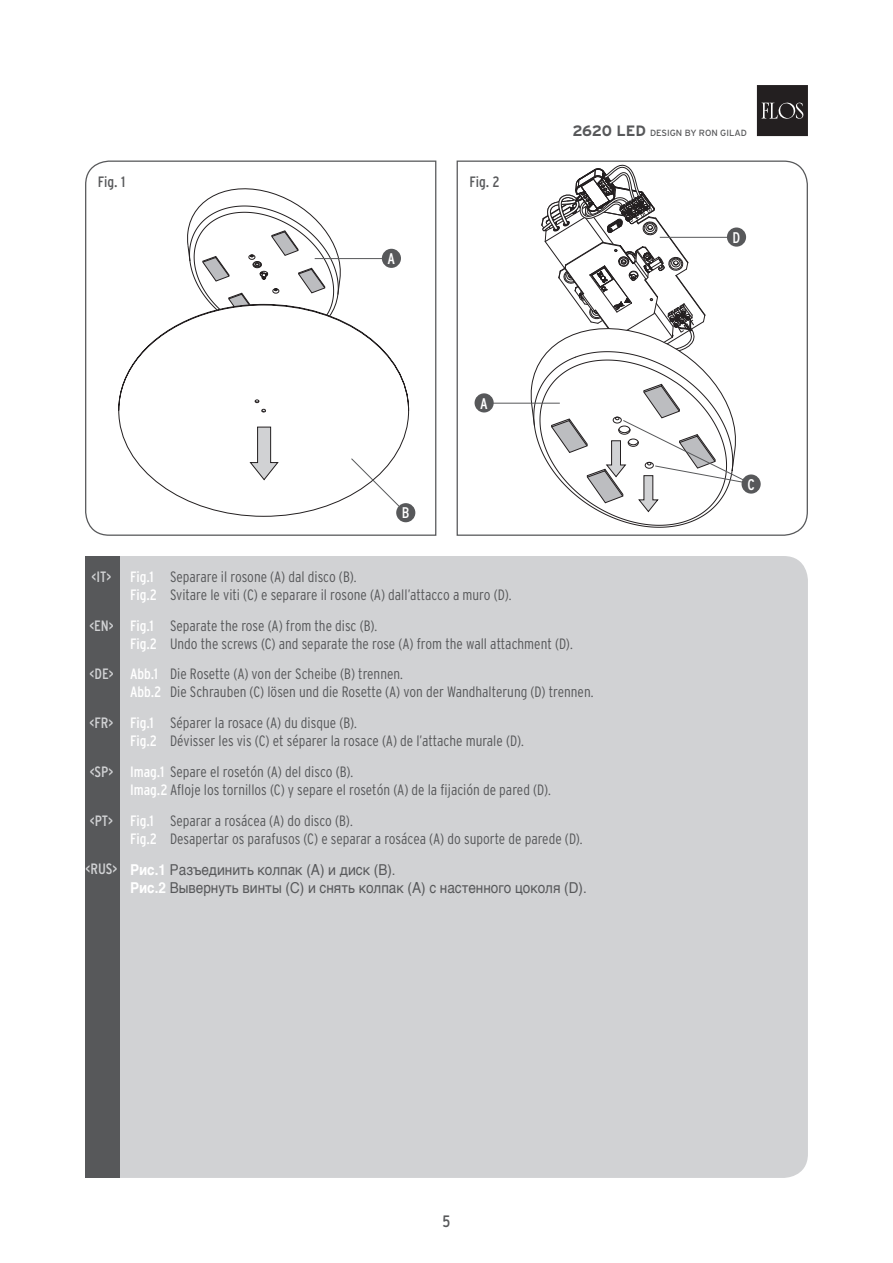
<style>
.page{position:relative;width:893px;height:1263px;background:#fff}
.page>*{position:absolute;margin:0;border:0;box-sizing:border-box;transform-origin:0 0}
.t1{font:condensed 16.5px "Interstate";color:#57585a}
.t2{font:condensed 15.45px "Interstate";color:#fff}
.t3{font:300 condensed 15px/18px "Interstate";color:#57585a}
.t4{font:15px/18px "Helvetica";color:#57585a;scale:.9 1}
.t5{font:condensed 15px "Interstate";color:#57585a}
.t6{font:9px "Interstate";color:#57585a}
.s1{font-weight:700;font-size:15px}
.s2{font-weight:400;color:#d1d2d4}
.s3{font-weight:400;color:#fff}
.s4{font-family:"Interstate";font-stretch:condensed;color:#d1d2d4}
.s5{font-weight:700;color:#fff}
</style>
<div class="page">
<div style="left:757px;top:85px;width:51px;height:51px;background:#231f20"></div>
<svg style="left:761px;top:102px;width:42px;height:17px"></svg>
<svg style="left:85px;top:160px;width:352px;height:376px"></svg>
<div style="left:119px;top:556px;width:689px;height:622px;background:#d1d2d4"></div>
<div style="left:85px;top:556px;width:34px;height:622px;background:#57585a"></div>
<svg style="left:456px;top:160px;width:352px;height:376px"></svg>
<hr style="left:315px;top:258px;width:76px;height:1px;background:#57585a">
<div style="left:382px;top:249px;width:19px;height:19px;background:#57585a;border-radius:50%"></div>
<svg style="left:350px;top:458px;width:57px;height:56px"></svg>
<div style="left:396px;top:503px;width:19px;height:19px;background:#57585a;border-radius:50%"></div>
<hr style="left:483px;top:403px;width:77px;height:1px;background:#57585a">
<div style="left:475px;top:393px;width:19px;height:19px;background:#57585a;border-radius:50%"></div>
<svg style="left:530px;top:164px;width:226px;height:364px"></svg>
<div style="left:741px;top:474px;width:20px;height:20px;background:#57585a;border-radius:50%"></div>
<p class="t5" style="left:98px;top:173px;width:29px">Fig. 1</p>
<p class="t5" style="left:469px;top:173px;width:32px">Fig. 2</p>
<p class="t2" style="left:388px;top:250px;width:9px">A</p>
<p class="t2" style="left:402px;top:504px;width:9px">B</p>
<p class="t2" style="left:480px;top:395px;width:9px">A</p>
<p class="t6" style="left:573px;top:128px;width:176px"><span class="s1">2620 LED</span> DESIGN BY RON GILAD</p>
<p class="t2" style="left:733px;top:229px;width:9px">D</p>
<p class="t2" style="left:747px;top:476px;width:9px">C</p>
<p class="t3" style="left:130px;top:567px;width:383px;text-indent:-38px"><span class="s2">&lt;IT&gt;</span> <span class="s3">Fig.1</span> Separare il rosone (A) dal disco (B).<br><span class="s3">Fig.2</span> Svitare le viti (C) e separare il rosone (A) dall’attacco a muro (D).</p>
<p class="t3" style="left:130px;top:616px;width:444px;text-indent:-41px"><span class="s2">&lt;EN&gt;</span> <span class="s3">Fig.1</span> Separate the rose (A) from the disc (B).<br><span class="s3">Fig.2</span> Undo the screws (C) and separate the rose (A) from the wall attachment (D).</p>
<p class="t3" style="left:130px;top:665px;width:465px;text-indent:-40px"><span class="s2">&lt;DE&gt;</span> <span class="s3">Abb.1</span> Die Rosette (A) von der Scheibe (B) trennen.<br><span class="s3">Abb.2</span> Die Schrauben (C) lösen und die Rosette (A) von der Wandhalterung (D) trennen.</p>
<p class="t3" style="left:130px;top:714px;width:395px;text-indent:-40px"><span class="s2">&lt;FR&gt;</span> <span class="s3">Fig.1</span> Séparer la rosace (A) du disque (B).<br><span class="s3">Fig.2</span> Dévisser les vis (C) et séparer la rosace (A) de l’attache murale (D).</p>
<p class="t3" style="left:130px;top:762px;width:422px;text-indent:-40px"><span class="s2">&lt;SP&gt;</span> <span class="s3">Imag.1</span> Separe el rosetón (A) del disco (B).<br><span class="s3">Imag.2</span> Afloje los tornillos (C) y separe el rosetón (A) de la fijación de pared (D).</p>
<p class="t3" style="left:130px;top:811px;width:454px;text-indent:-40px"><span class="s2">&lt;PT&gt;</span> <span class="s3">Fig.1</span> Separar a rosácea (A) do disco (B).<br><span class="s3">Fig.2</span> Desapertar os parafusos (C) e separar a rosácea (A) do suporte de parede (D).</p>
<p class="t4" style="left:130px;top:861px;width:509px;text-indent:-44px"><span class="s4">&lt;RUS&gt;</span> <span class="s5">Рис.1</span> Разъединить колпак (А) и диск (В).<br><span class="s5">Рис.2</span> Вывернуть винты (С) и снять колпак (А) с настенного цоколя (D).</p>
<p class="t1" style="left:443px;top:1212px;width:9px">5</p>
</div>
